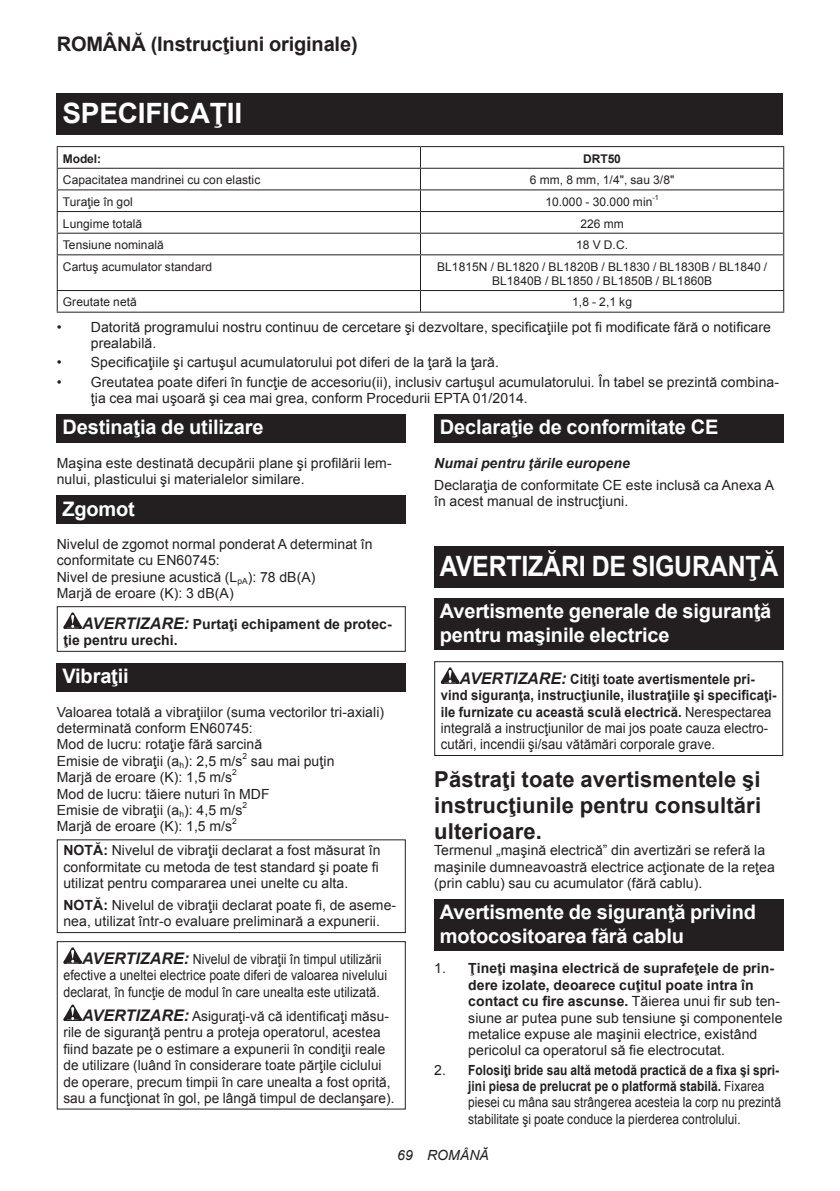
<style>
.page{position:relative;width:840px;height:1191px;background:#fff}
.page>*{position:absolute;margin:0;border:0;box-sizing:border-box;transform-origin:0 0}
.t1{font:700 28px "Arial";letter-spacing:-.01em;color:#fff;scale:.89 1}
.t2{font:700 28px "Arial";letter-spacing:-.01em;color:#fff}
.t3{font:700 22px/25.8px "Arial";letter-spacing:.005em;color:#231f20;text-align:justify}
.t4{font:700 20px/23.4px "Arial";letter-spacing:-.01em;color:#fff}
.t5{font:700 20px "Arial";letter-spacing:-.01em;color:#231f20}
.t6{font:14px/16.4px "Arial";letter-spacing:.005em;color:#231f20}
.t7{font:700 14px/16.4px "Arial";letter-spacing:.005em;color:#231f20;scale:.93 1}
.t8{font:14px/16.4px "Arial";letter-spacing:.005em;color:#231f20;scale:.88 1}
.t9{font:700 14px/16.4px "Arial";letter-spacing:.005em;color:#231f20}
.t10{font:italic 700 14px "Arial";letter-spacing:.005em;color:#231f20}
.t11{font:italic 14px "Arial";letter-spacing:.005em;color:#231f20}
.t12{font:12px/14px "Arial";letter-spacing:.005em;color:#231f20;text-align:center}
.t13{font:700 12px "Arial";letter-spacing:-.01em;color:#231f20}
.t14{font:8.4px "Arial";color:#231f20}
.t15{font:7.2px "Arial";color:#231f20}
.s1{font-style:italic;font-size:16px}
.s2{font-weight:400}
.s3{font-weight:700}
.s4{font-weight:700;font-style:italic;font-size:16px}
</style>
<div class="page">
<div style="left:57px;top:94px;width:725px;height:41px;background:#231f20"></div>
<hr style="left:57px;top:146px;width:363px;height:1px;background:#231f20">
<hr style="left:420px;top:146px;width:363px;height:1px;background:#231f20">
<hr style="left:57px;top:168px;width:363px;height:1px;background:#231f20">
<hr style="left:420px;top:168px;width:363px;height:1px;background:#231f20">
<hr style="left:57px;top:189px;width:363px;height:1px;background:#231f20">
<hr style="left:420px;top:189px;width:363px;height:1px;background:#231f20">
<hr style="left:57px;top:211px;width:363px;height:1px;background:#231f20">
<hr style="left:420px;top:211px;width:363px;height:1px;background:#231f20">
<hr style="left:57px;top:233px;width:363px;height:1px;background:#231f20">
<svg style="left:57px;top:147px;width:1px;height:107px"></svg>
<hr style="left:420px;top:233px;width:363px;height:1px;background:#231f20">
<svg style="left:420px;top:147px;width:1px;height:107px"></svg>
<hr style="left:57px;top:254px;width:363px;height:1px;background:#231f20">
<hr style="left:57px;top:255px;width:1px;height:35px;background:#231f20">
<hr style="left:420px;top:254px;width:363px;height:1px;background:#231f20">
<hr style="left:420px;top:255px;width:1px;height:35px;background:#231f20">
<hr style="left:782px;top:255px;width:1px;height:35px;background:#231f20">
<hr style="left:57px;top:290px;width:363px;height:1px;background:#231f20">
<svg style="left:57px;top:291px;width:1px;height:21px"></svg>
<hr style="left:420px;top:290px;width:363px;height:1px;background:#231f20">
<svg style="left:420px;top:291px;width:1px;height:21px"></svg>
<hr style="left:57px;top:312px;width:363px;height:1px;background:#231f20">
<hr style="left:420px;top:312px;width:363px;height:1px;background:#231f20">
<div style="left:57px;top:414px;width:348px;height:29px;background:#231f20"></div>
<div style="left:57px;top:495px;width:348px;height:29px;background:#231f20"></div>
<svg style="left:63px;top:612px;width:19px;height:17px"></svg>
<div style="left:57px;top:606px;width:348px;height:46px;border:1px solid #231f20"></div>
<div style="left:57px;top:663px;width:348px;height:28px;background:#231f20"></div>
<div style="left:57px;top:839px;width:348px;height:94px;border:1px solid #231f20"></div>
<svg style="left:63px;top:947px;width:19px;height:16px"></svg>
<svg style="left:63px;top:1004px;width:19px;height:17px"></svg>
<div style="left:57px;top:941px;width:348px;height:168px;border:1px solid #231f20"></div>
<div style="left:434px;top:414px;width:348px;height:29px;background:#231f20"></div>
<div style="left:434px;top:546px;width:348px;height:41px;background:#231f20"></div>
<div style="left:434px;top:598px;width:348px;height:52px;background:#231f20"></div>
<svg style="left:440px;top:667px;width:19px;height:17px"></svg>
<div style="left:434px;top:661px;width:348px;height:95px;border:1px solid #231f20"></div>
<div style="left:434px;top:899px;width:348px;height:52px;background:#231f20"></div>
<h3 class="t5" style="left:57px;top:31px;width:302px">ROMÂNĂ (Instrucţiuni originale)</h3>
<h1 class="t2" style="left:62px;top:95px;width:181px">SPECIFICAŢII</h1>
<p class="t13" style="left:63px;top:150px;width:40px">Model:</p>
<p class="t13" style="left:583px;top:150px;width:39px">DRT50</p>
<p class="t12" style="left:63px;top:173px;width:199px">Capacitatea mandrinei cu con elastic</p>
<p class="t12" style="left:529px;top:173px;width:146px">6 mm, 8 mm, 1/4", sau 3/8"</p>
<p class="t12" style="left:63px;top:195px;width:71px">Turaţie în gol</p>
<p class="t12" style="left:545px;top:195px;width:108px">10.000 - 30.000 min</p>
<p class="t15" style="left:652px;top:193px;width:8px">-1</p>
<p class="t12" style="left:63px;top:216px;width:81px">Lungime totală</p>
<p class="t12" style="left:580px;top:216px;width:45px">226 mm</p>
<p class="t12" style="left:63px;top:238px;width:102px">Tensiune nominală</p>
<p class="t12" style="left:575px;top:238px;width:53px">18 V D.C.</p>
<p class="t12" style="left:63px;top:260px;width:151px">Cartuş acumulator standard</p>
<p class="t12" style="left:437px;top:260px;width:331px">BL1815N / BL1820 / BL1820B / BL1830 / BL1830B / BL1840 /<br>BL1840B / BL1850 / BL1850B / BL1860B</p>
<p class="t12" style="left:63px;top:295px;width:75px">Greutate netă</p>
<p class="t12" style="left:572px;top:295px;width:61px">1,8 - 2,1 kg</p>
<p class="t6" style="left:91px;top:319px;width:681px;text-indent:-34px">• Datorită programului nostru continuu de cercetare şi dezvoltare, specificaţiile pot fi modificate fără o notificare prealabilă.</p>
<p class="t6" style="left:57px;top:354px;width:443px">• Specificaţiile şi cartuşul acumulatorului pot diferi de la ţară la ţară.</p>
<p class="t6" style="left:91px;top:374px;width:689px;text-indent:-34px">• Greutatea poate diferi în funcţie de accesoriu(ii), inclusiv cartuşul acumulatorului. În tabel se prezintă combina&shy;ţia cea mai uşoară şi cea mai grea, conform Procedurii EPTA 01/2014.</p>
<h3 class="t4" style="left:62px;top:416px;width:202px">Destinaţia de utilizare</h3>
<p class="t6" style="left:57px;top:455px;width:336px">Maşina este destinată decupării plane şi profilării lem&shy;nului, plasticului şi materialelor similare.</p>
<h3 class="t4" style="left:62px;top:497px;width:74px">Zgomot</h3>
<p class="t6" style="left:57px;top:536px;width:317px">Nivelul de zgomot normal ponderat A determinat în conformitate cu EN60745:<br>Nivel de presiune acustică (L<sub>pA</sub>): 78 dB(A)<br>Marjă de eroare (K): 3 dB(A)</p>
<p class="t9" style="left:63px;top:616px;width:329px;text-indent:19px"><span class="s1">AVERTIZARE:</span> Purtaţi echipament de protec&shy;ţie pentru urechi.</p>
<h3 class="t4" style="left:62px;top:665px;width:68px">Vibraţii</h3>
<p class="t6" style="left:57px;top:703px;width:329px">Valoarea totală a vibraţiilor (suma vectorilor tri-axiali) determinată conform EN60745:<br>Mod de lucru: rotaţie fără sarcină<br>Emisie de vibraţii (a<sub>h</sub>): 2,5 m/s</p>
<h3 class="t4" style="left:439px;top:416px;width:280px">Declaraţie de conformitate CE</h3>
<p class="t10" style="left:434px;top:453px;width:197px">Numai pentru ţările europene</p>
<p class="t6" style="left:434px;top:477px;width:341px">Declaraţia de conformitate CE este inclusă ca Anexa A în acest manual de instrucţiuni.</p>
<h1 class="t1" style="left:439px;top:547px;width:382px">AVERTIZĂRI DE SIGURANŢĂ</h1>
<h3 class="t4" style="left:439px;top:600px;width:333px">Avertismente generale de siguranţă pentru maşinile electrice</h3>
<p class="t7" style="left:440px;top:671px;width:362px;text-indent:19px"><span class="s1">AVERTIZARE:</span> Citiţi toate avertismentele pri&shy;vind siguranţa, instrucţiunile, ilustraţiile şi specificaţi&shy;ile furnizate cu această sculă electrică. <span class="s2">Nerespectarea integrală a instrucţiunilor de mai jos poate cauza electro&shy;cutări, incendii şi/sau vătămări corporale grave.</span></p>
<h2 class="t3" style="left:434px;top:767px;width:328px">Păstraţi toate avertismentele şi instrucţiunile pentru consultări ulterioare.</h2>
<p class="t6" style="left:434px;top:842px;width:342px">Termenul „maşină electrică” din avertizări se referă la maşinile dumneavoastră electrice acţionate de la reţea (prin cablu) sau cu acumulator (fără cablu).</p>
<h3 class="t4" style="left:439px;top:901px;width:317px">Avertismente de siguranţă privind motocositoarea fără cablu</h3>
<p class="t6" style="left:468px;top:960px;width:315px;text-indent:-34px">1. <span class="s3">Ţineţi maşina electrică de suprafeţele de prin&shy;dere izolate, deoarece cuţitul poate intra în contact cu fire ascunse.</span> Tăierea unui fir sub ten&shy;siune ar putea pune sub tensiune şi componentele metalice expuse ale maşinii electrice, existând pericolul ca operatorul să fie electrocutat.</p>
<p class="t6" style="left:468px;top:1061px;width:314px;text-indent:-34px">2. <span class="s3">Folosiţi bride sau altă metodă practică de a fixa şi spri&shy;jini piesa de prelucrat pe o platformă stabilă.</span> Fixarea piesei cu mâna sau strângerea acesteia la corp nu prezintă stabilitate şi poate conduce la pierderea controlului.</p>
<p class="t14" style="left:242px;top:750px;width:6px">2</p>
<p class="t6" style="left:251px;top:753px;width:85px">sau mai puţin</p>
<p class="t6" style="left:57px;top:769px;width:177px">Marjă de eroare (K): 1,5 m/s</p>
<p class="t14" style="left:232px;top:766px;width:6px">2</p>
<p class="t6" style="left:57px;top:785px;width:214px">Mod de lucru: tăiere nuturi în MDF<br>Emisie de vibraţii (a<sub>h</sub>): 4,5 m/s</p>
<p class="t14" style="left:242px;top:799px;width:6px">2</p>
<p class="t6" style="left:57px;top:818px;width:177px">Marjă de eroare (K): 1,5 m/s</p>
<p class="t14" style="left:232px;top:816px;width:6px">2</p>
<p class="t6" style="left:63px;top:842px;width:318px;text-align:justify"><span class="s3">NOTĂ:</span> Nivelul de vibraţii declarat a fost măsurat în conformitate cu metoda de test standard şi poate fi utilizat pentru compararea unei unelte cu alta.</p>
<p class="t6" style="left:63px;top:897px;width:334px"><span class="s3">NOTĂ:</span> Nivelul de vibraţii declarat poate fi, de aseme&shy;nea, utilizat într-o evaluare preliminară a expunerii.</p>
<p class="t8" style="left:63px;top:950px;width:369px;text-indent:19px"><span class="s4">AVERTIZARE:</span> Nivelul de vibraţii în timpul utilizării efective a uneltei electrice poate diferi de valoarea nivelului declarat, în funcţie de modul în care unealta este utilizată.</p>
<p class="t6" style="left:63px;top:1008px;width:332px;text-indent:19px"><span class="s4">AVERTIZARE:</span> Asiguraţi-vă că identificaţi măsu&shy;rile de siguranţă pentru a proteja operatorul, acestea fiind bazate pe o estimare a expunerii în condiţii reale de utilizare (luând în considerare toate părţile ciclului de operare, precum timpii în care unealta a fost oprită, sau a funcţionat în gol, pe lângă timpul de declanşare).</p>
<p class="t11" style="left:397px;top:1146px;width:93px">69 ROMÂNĂ</p>
</div>
